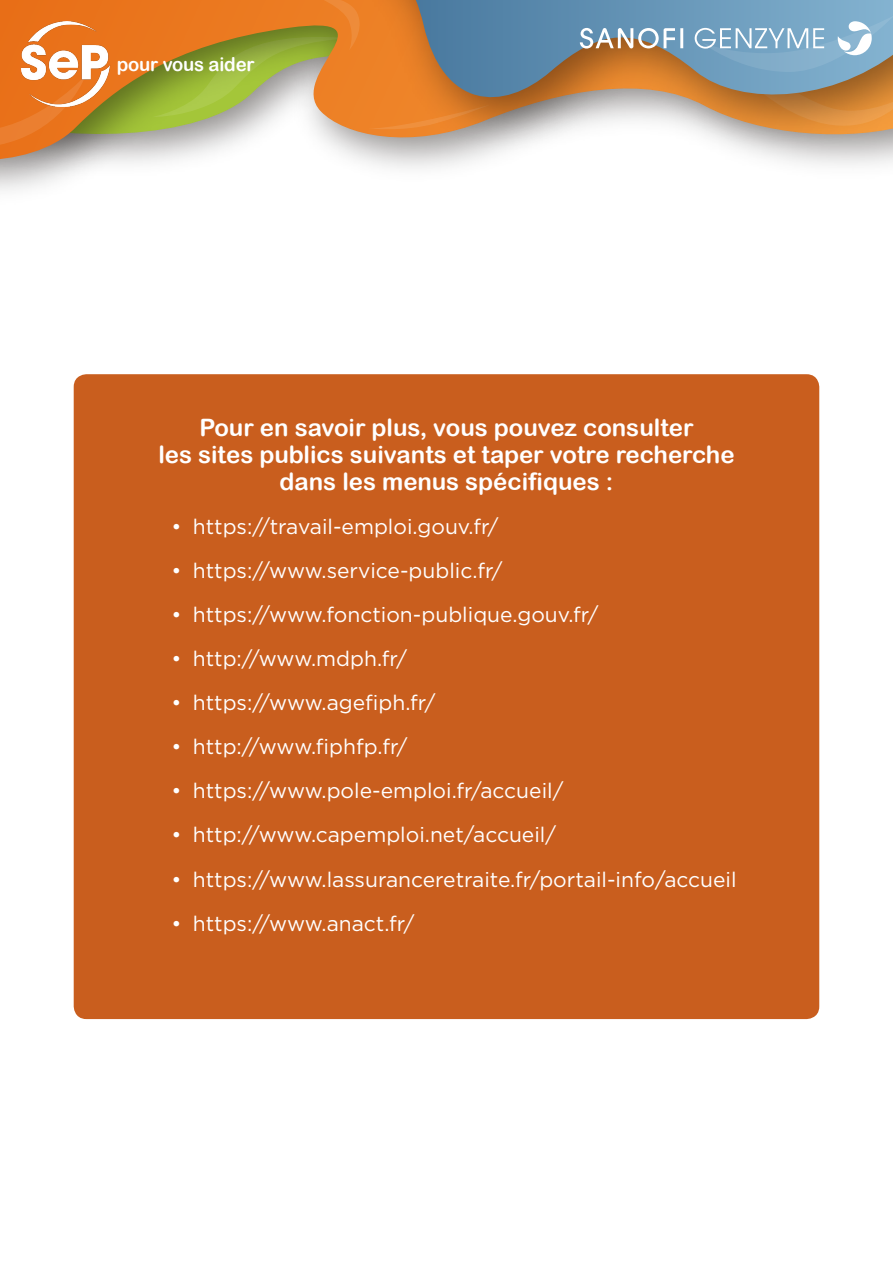
<style>
.page{position:relative;width:893px;height:1263px;background:#fff}
.page>*{position:absolute;margin:0;border:0;box-sizing:border-box;transform-origin:0 0}
.t1{font:24px/27px "Arial Rounded MT Bold";color:#fff;text-align:center}
.t2{font:21px "Gotham";color:#fff}
.t3{font:19.2px "Arial Rounded MT Bold";letter-spacing:-.01em;color:#fff}
</style>
<div class="page">
<svg style="left:0;top:0;width:288px;height:160px;background:#d0a56e"></svg>
<svg style="left:0;top:75px;width:86px;height:72px;background:#dd7729"></svg>
<svg style="left:153px;top:0;width:148px;height:117px;background:#b99d41"></svg>
<img style="left:301px;top:0;width:592px;height:166px">
<svg style="left:405px;top:0;width:488px;height:113px;background:#8b8882"></svg>
<svg style="left:580px;top:28px;width:103px;height:21px"></svg>
<svg style="left:695px;top:15px;width:198px;height:111px;background:#9e9e95"></svg>
<img style="left:21px;top:21px;width:90px;height:85px">
<div style="left:74px;top:374px;width:745px;height:645px;background:#c95e1e;border-radius:13px"></div>
<p class="t3" style="left:117px;top:53px;width:139px">pour vous aider</p>
<p class="t1" style="left:158px;top:414px;width:578px">Pour en savoir plus, vous pouvez consulter<br>les sites publics suivants et taper votre recherche dans les menus spécifiques :</p>
<p class="t2" style="left:171px;top:513px;width:329px">• https://travail-emploi.gouv.fr/</p>
<p class="t2" style="left:171px;top:557px;width:333px">• https://www.service-public.fr/</p>
<p class="t2" style="left:171px;top:601px;width:428px">• https://www.fonction-publique.gouv.fr/</p>
<p class="t2" style="left:171px;top:645px;width:237px">• http://www.mdph.fr/</p>
<p class="t2" style="left:171px;top:689px;width:265px">• https://www.agefiph.fr/</p>
<p class="t2" style="left:171px;top:733px;width:238px">• http://www.fiphfp.fr/</p>
<p class="t2" style="left:171px;top:777px;width:393px">• https://www.pole-emploi.fr/accueil/</p>
<p class="t2" style="left:171px;top:821px;width:386px">• http://www.capemploi.net/accueil/</p>
<p class="t2" style="left:171px;top:866px;width:567px">• https://www.lassuranceretraite.fr/portail-info/accueil</p>
<p class="t2" style="left:171px;top:910px;width:245px">• https://www.anact.fr/</p>
</div>
